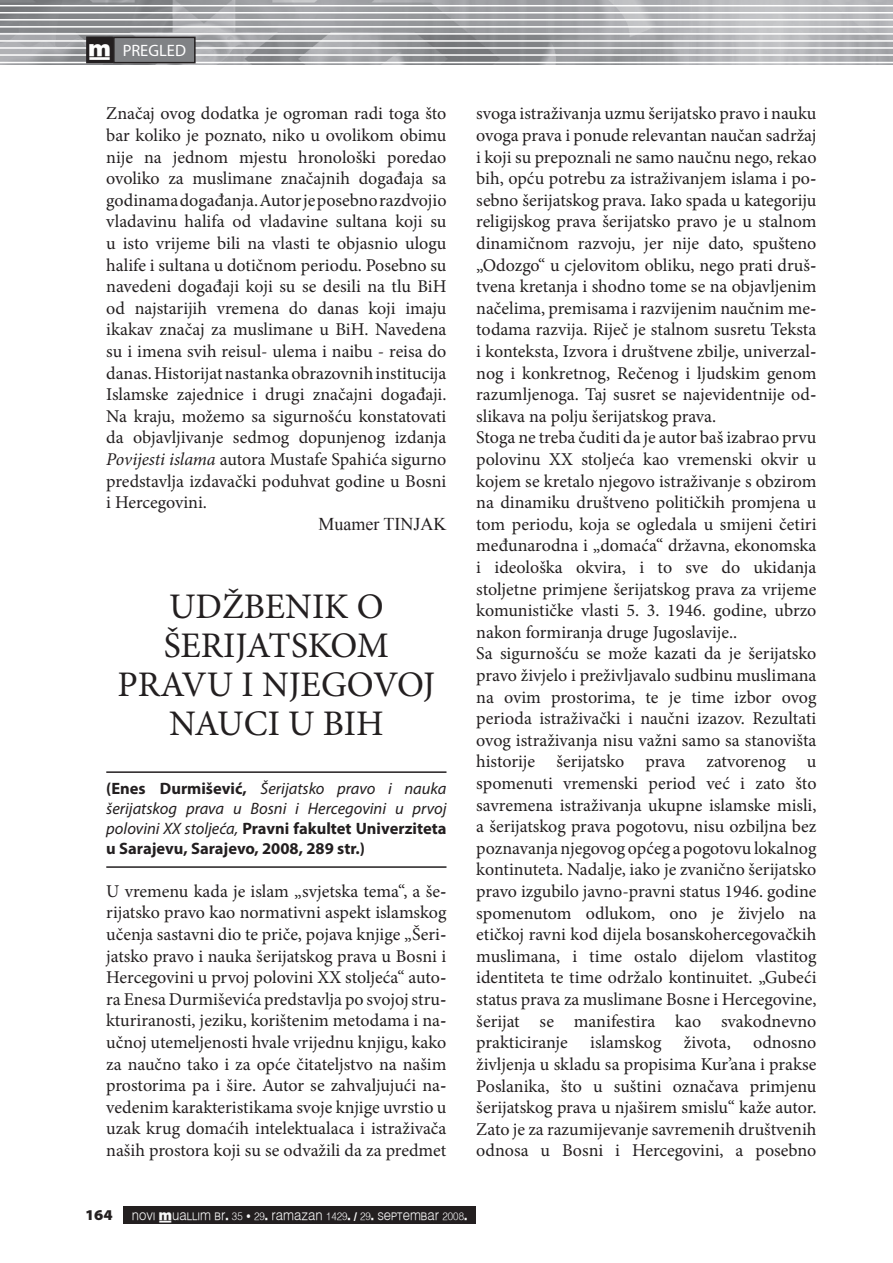
<style>
.page{position:relative;width:893px;height:1263px;background:#fff}
.page>*{position:absolute;margin:0;border:0;box-sizing:border-box;transform-origin:0 0}
.t1{font:36px/39px "Minion Pro";color:#231f20;text-align:center}
.t2{font:18px/21.6px "Minion Pro";color:#231f20;text-align:justify}
.t3{font:18px "Times New Roman";color:#231f20}
.t4{font:italic 16.5px/19.8px "Myriad Pro";color:#231f20;text-align:justify}
.t5{font:16.5px "Myriad Pro";color:#fff}
.t6{font:900 semi-expanded 15px "Myriad Pro";color:#231f20}
.t7{font:10.8px "Muallim";color:#f9f9f9;scale:.91 1}
.s1{font-family:"Muallim"}
.s2{font-style:italic}
.s3{font-weight:700;font-style:normal}
</style>
<div class="page">
<img style="left:0;top:0;width:893px;height:65px">
<hr style="left:0;top:5px;width:893px;height:1px;background:#fff">
<hr style="left:0;top:12px;width:893px;height:2px;background:#fff">
<hr style="left:0;top:19px;width:893px;height:2px;background:#fff">
<hr style="left:0;top:26px;width:893px;height:2px;background:#fff">
<hr style="left:0;top:33px;width:893px;height:2px;background:#fff">
<hr style="left:0;top:40px;width:893px;height:2px;background:#fff">
<hr style="left:0;top:47px;width:893px;height:2px;background:#fff">
<hr style="left:0;top:54px;width:893px;height:2px;background:#fff">
<hr style="left:0;top:62px;width:893px;height:1px;background:#fff">
<div style="left:114px;top:37px;width:81px;height:26px;background:#808285"></div>
<div style="left:113px;top:37px;width:83px;height:26px;border:2px solid #231f20"></div>
<svg style="left:892px;top:13px;width:1px;height:43px"></svg>
<div style="left:87px;top:37px;width:25px;height:26px;background:#231f20"></div>
<div style="left:86px;top:36px;width:27px;height:27px;border:2px solid #231f20"></div>
<div style="left:123px;top:1206px;width:353px;height:18px;background:#231f20"></div>
<hr style="left:106px;top:771px;width:340px;height:2px;background:#231f20">
<hr style="left:106px;top:866px;width:340px;height:2px;background:#231f20">
<p class="t5" style="left:88px;top:40px;width:99px"><span class="s1">†</span> PREGLED</p>
<p class="t2" style="left:106px;top:103px;width:342px">Značaj ovog dodatka je ogroman radi toga što bar koliko je poznato, niko u ovolikom obimu nije na jednom mjestu hronološki poredao ovoliko za muslimane značajnih događaja sa godinama događanja. Autor je posebno razdvojio vladavinu halifa od vladavine sultana koji su u isto vrijeme bili na vlasti te objasnio ulogu halife i sultana u dotičnom periodu. Posebno su navedeni događaji koji su se desili na tlu BiH od najstarijih vremena do danas koji imaju ikakav značaj za muslimane u BiH. Navedena su i imena svih reisul- ulema i naibu - reisa do danas. Historijat nastanka obrazovnih institucija Islamske zajednice i drugi značajni događaji.<br>Na kraju, možemo sa sigurnošću konstatovati da objavljivanje sedmog dopunjenog izdanja <span class="s2">Povijesti islama</span> autora Mustafe Spahića sigurno predstavlja izdavački poduhvat godine u Bosni i Hercegovini.</p>
<p class="t3" style="left:318px;top:512px;width:130px">Muamer TINJAK</p>
<h1 class="t1" style="left:118px;top:587px;width:319px">UDŽBENIK O<br>ŠERIJATSKOM<br>PRAVU I NJEGOVOJ<br>NAUCI U BIH</h1>
<p class="t4" style="left:106px;top:778px;width:342px"><span class="s3">(Enes Durmišević,</span> Šerijatsko pravo i nauka šerijatskog prava u Bosni i Hercegovini u prvoj polovini XX stoljeća, <span class="s3">Pravni fakultet Univerziteta u Sarajevu, Sarajevo, 2008, 289 str.)</span></p>
<p class="t2" style="left:106px;top:880px;width:342px">U vremenu kada je islam „svjetska tema“, a šer rijatsko pravo kao normativni aspekt islamskog učenja sastavni dio te priče, pojava knjige „Šerij jatsko pravo i nauka šerijatskog prava u Bosni i Hercegovini u prvoj polovini XX stoljeća“ autor ra Enesa Durmiševića predstavlja po svojoj struk kturiranosti, jeziku, korištenim metodama i nau učnoj utemeljenosti hvale vrijednu knjigu, kako za naučno tako i za opće čitateljstvo na našim prostorima pa i šire. Autor se zahvaljujući nav vedenim karakteristikama svoje knjige uvrstio u uzak krug domaćih intelektualaca i istraživača naših prostora koji su se odvažili da za predmet</p>
<p class="t2" style="left:476px;top:103px;width:342px;text-align:left">svoga istraživanja uzmu šerijatsko pravo i nauku ovoga prava i ponude relevantan naučan sadržaj i koji su prepoznali ne samo naučnu nego, rekao bih, opću potrebu za istraživanjem islama i pos sebno šerijatskog prava. Iako spada u kategoriju religijskog prava šerijatsko pravo je u stalnom dinamičnom razvoju, jer nije dato, spušteno „Odozgo“ u cjelovitom obliku, nego prati društ tvena kretanja i shodno tome se na objavljenim načelima, premisama i razvijenim naučnim met todama razvija. Riječ je stalnom susretu Teksta i konteksta, Izvora i društvene zbilje, univerzaln nog i konkretnog, Rečenog i ljudskim genom razumljenoga. Taj susret se najevidentnije ods slikava na polju šerijatskog prava.<br>Stoga ne treba čuditi da je autor baš izabrao prvu polovinu XX stoljeća kao vremenski okvir u kojem se kretalo njegovo istraživanje s obzirom na dinamiku društveno političkih promjena u tom periodu, koja se ogledala u smijeni četiri međunarodna i „domaća“ državna, ekonomska i ideološka okvira, i to sve do ukidanja stoljetne primjene šerijatskog prava za vrijeme komunističke vlasti 5. 3. 1946. godine, ubrzo nakon formiranja druge Jugoslavije..<br>Sa sigurnošću se može kazati da je šerijatsko pravo živjelo i preživljavalo sudbinu muslimana na ovim prostorima, te je time izbor ovog perioda istraživački i naučni izazov. Rezultati ovog istraživanja nisu važni samo sa stanovišta historije šerijatsko prava zatvorenog u spomenuti vremenski period već i zato što savremena istraživanja ukupne islamske misli, a šerijatskog prava pogotovu, nisu ozbiljna bez poznavanja njegovog općeg a pogotovu lokalnog kontinuteta. Nadalje, iako je zvanično šerijatsko pravo izgubilo javno-pravni status 1946. godine spomenutom odlukom, ono je živjelo na etičkoj ravni kod dijela bosanskohercegovačkih muslimana, i time ostalo dijelom vlastitog identiteta te time održalo kontinuitet. „Gubeći status prava za muslimane Bosne i Hercegovine, šerijat se manifestira kao svakodnevno prakticiranje islamskog života, odnosno življenja u skladu sa propisima Kur’ana i prakse Poslanika, što u suštini označava primjenu šerijatskog prava u njaširem smislu“ kaže autor.<br>Zato je za razumijevanje savremenih društvenih odnosa u Bosni i Hercegovini, a posebno</p>
<p class="t6" style="left:85px;top:1206px;width:29px">164</p>
<p class="t7" style="left:132px;top:1209px;width:370px">NOVI †UALLIM BR. 35 • 29. RAMAZAN 1429. / 29. SEPTEMBAR 2008.</p>
</div>
